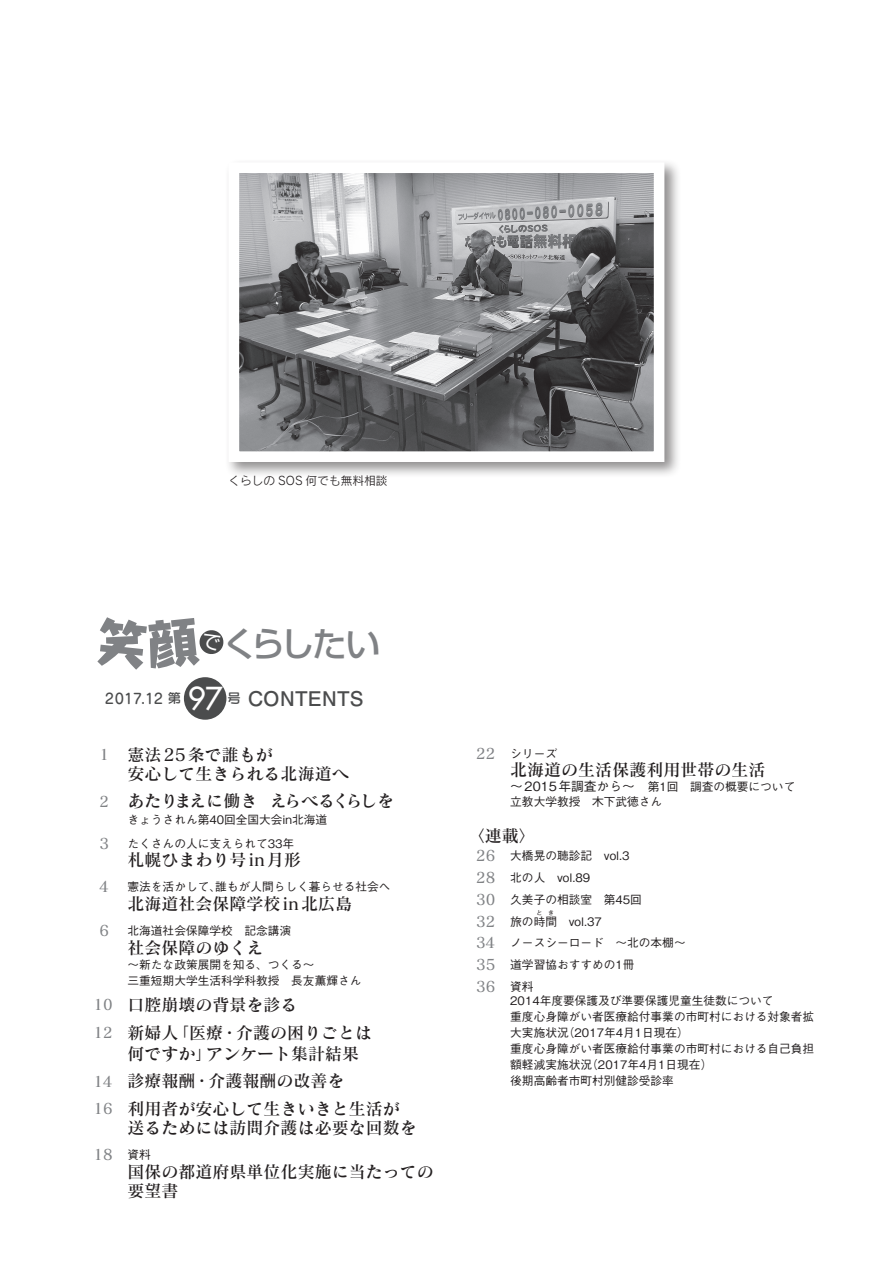
<style>
.page{position:relative;width:893px;height:1263px;background:#fff}
.page>*{position:absolute;margin:0;border:0;box-sizing:border-box;transform-origin:0 0}
.t1{font:500 34.5px "Shin Go Pr 6";letter-spacing:-.105em;color:#808285}
.t2{font:500 30.9px "Futura Std";color:#fff}
.t3{font:700 20.25px "Futo Go B101 Pro";color:#4b4c4d}
.t4{font:16.95px/27.6px "Matisse Pro DB";color:#231f20}
.t5{font:14.85px "Matisse Pro DB";color:#808285}
.t6{font:14.4px "Seurat Pro DB";letter-spacing:-.015em;color:#4b4c4d}
.t7{font:13.35px "Seurat Pro DB";color:#4b4c4d}
.t8{font:500 11.7px/23.4px "Gothic BBB Pro";color:#231f20}
.t9{font:500 11.7px "Gothic BBB Pr 6";color:#231f20}
.t10{font:11.7px "Rodin Pro M";color:#231f20}
.t11{font:500 5.85px "Gothic BBB Pro";color:#231f20}
.s1{font-size:13.35px}
.s2{font-family:"Gothic BBB Pr 6";font-size:12.75px}
</style>
<div class="page">
<div style="left:225px;top:159px;width:456px;height:320px;background:#231f20;opacity:.5"></div>
<img style="left:241px;top:174px;width:411px;height:276px">
<div style="left:229px;top:162px;width:435px;height:300px;border:11px solid #fff"></div>
<div style="left:184px;top:677px;width:42px;height:43px;background:#4b4c4d;border-radius:50%"></div>
<svg style="left:199px;top:630px;width:25px;height:24px"></svg>
<p class="t10" style="left:229px;top:473px;width:160px">くらしの SOS 何でも無料相談</p>
<h1 class="t1" style="left:222px;top:616px;width:160px">くらしたい</h1>
<h3 class="t3" style="left:248px;top:682px;width:117px">CONTENTS</h3>
<h3 class="t4" style="left:128px;top:740px;width:147px">憲法 25条で誰もが</h3>
<h2 class="t2" style="left:188px;top:679px;width:36px">97</h2>
<p class="t6" style="left:105px;top:689px;width:78px">2017.12 <span class="s1">第</span></p>
<p class="t7" style="left:227px;top:689px;width:15px">号</p>
<p class="t5" style="left:99px;top:745px;width:11px">1</p>
<p class="t5" style="left:99px;top:792px;width:11px">2</p>
<p class="t5" style="left:99px;top:834px;width:11px">3</p>
<p class="t5" style="left:99px;top:877px;width:11px">4</p>
<p class="t5" style="left:99px;top:921px;width:11px">6</p>
<p class="t5" style="left:94px;top:995px;width:21px">10</p>
<p class="t5" style="left:94px;top:1023px;width:21px">12</p>
<p class="t5" style="left:94px;top:1072px;width:21px">14</p>
<p class="t5" style="left:94px;top:1099px;width:21px">16</p>
<p class="t5" style="left:94px;top:1145px;width:21px">18</p>
<h3 class="t4" style="left:270px;top:759px;width:126px;text-indent:-142px">安心して生きられる北海道へ<br>えらべるくらしを</h3>
<h3 class="t4" style="left:128px;top:787px;width:131px">あたりまえに働き</h3>
<p class="t8" style="left:128px;top:806px;width:201px">きょうされん第40回全国大会in北海道たくさんの人に支えられて33年</p>
<h3 class="t4" style="left:128px;top:846px;width:175px">札幌ひまわり号in月形</h3>
<p class="t8" style="left:215px;top:873px;width:177px">誰もが人間らしく暮らせる社会へ</p>
<p class="t8" style="left:128px;top:873px;width:95px">憲法を活かして、</p>
<h3 class="t4" style="left:128px;top:889px;width:226px">北海道社会保障学校in北広島</h3>
<p class="t8" style="left:128px;top:917px;width:165px">北海道社会保障学校　記念講演</p>
<h3 class="t4" style="left:128px;top:933px;width:138px">社会保障のゆくえ</h3>
<p class="t9" style="left:128px;top:955px;width:189px">〜新たな政策展開を知る、つくる〜</p>
<p class="t8" style="left:128px;top:967px;width:235px">三重短期大学生活科学科教授　長友薫輝さん</p>
<h3 class="t4" style="left:128px;top:990px;width:172px">口腔崩壊の背景を診る</h3>
<h3 class="t4" style="left:128px;top:1018px;width:53px">新婦人</h3>
<h3 class="t4" style="left:172px;top:1018px;width:201px">「医療・介護の困りごとは</h3>
<h3 class="t4" style="left:128px;top:1039px;width:218px">何ですか」<br>診療報酬・介護報酬の改善を</h3>
<h3 class="t4" style="left:206px;top:1039px;width:155px">アンケート集計結果</h3>
<h3 class="t4" style="left:128px;top:1094px;width:274px">利用者が安心して生きいきと生活が</h3>
<h3 class="t4" style="left:128px;top:1114px;width:291px">送るためには訪問介護は必要な回数を</h3>
<p class="t8" style="left:128px;top:1141px;width:25px">資料</p>
<h3 class="t4" style="left:128px;top:1161px;width:308px;line-height:19.2px">国保の都道府県単位化実施に当たっての要望書</h3>
<p class="t5" style="left:476px;top:744px;width:21px">22</p>
<p class="t8" style="left:510px;top:740px;width:48px">シリーズ</p>
<h3 class="t4" style="left:510px;top:756px;width:257px">北海道の生活保護利用世帯の生活</h3>
<p class="t8" style="left:510px;top:777px;width:287px;line-height:14.9px"><span class="s2">〜2015年調査から〜　</span>第1回　調査の概要について立教大学教授　木下武徳さん</p>
<h3 class="t4" style="left:468px;top:821px;width:70px">〈連載〈</h3>
<p class="t8" style="left:510px;top:843px;width:121px">大橋晃の聴診記　vol.3</p>
<p class="t5" style="left:476px;top:846px;width:21px">26</p>
<p class="t5" style="left:476px;top:868px;width:21px">28</p>
<p class="t8" style="left:510px;top:864px;width:81px">北の人　vol.89</p>
<p class="t5" style="left:476px;top:890px;width:21px">30</p>
<p class="t8" style="left:510px;top:886px;width:133px">久美子の相談室　第45回</p>
<p class="t5" style="left:476px;top:912px;width:21px">32</p>
<p class="t5" style="left:476px;top:933px;width:21px">34</p>
<p class="t11" style="left:537px;top:908px;width:7px">と</p>
<p class="t11" style="left:548px;top:908px;width:7px">き</p>
<p class="t8" style="left:510px;top:930px;width:177px">ノースシーロード　〜北の本棚〜</p>
<p class="t8" style="left:510px;top:908px;width:93px">旅の時間　vol.37</p>
<p class="t5" style="left:476px;top:955px;width:21px">35</p>
<p class="t8" style="left:510px;top:952px;width:126px">道学習協おすすめの1冊</p>
<p class="t5" style="left:476px;top:977px;width:21px">36</p>
<p class="t8" style="left:510px;top:973px;width:25px">資料</p>
<p class="t8" style="left:510px;top:988px;width:265px">2014年度要保護及び準要保護児童生徒数について</p>
<p class="t8" style="left:510px;top:1004px;width:306px">重度心身障がい者医療給付事業の市町村における対象者拡</p>
<p class="t8" style="left:563px;top:1020px;width:128px">（2017年4月1日現在(</p>
<p class="t8" style="left:510px;top:1020px;width:60px">大実施状況</p>
<p class="t8" style="left:510px;top:1036px;width:306px">重度心身障がい者医療給付事業の市町村における自己負担</p>
<p class="t8" style="left:586px;top:1051px;width:128px">（2017年4月1日現在(</p>
<p class="t8" style="left:510px;top:1055px;width:165px;line-height:15.9px">額軽減実施状況<br>後期高齢者市町村別健診受診率</p>
</div>
